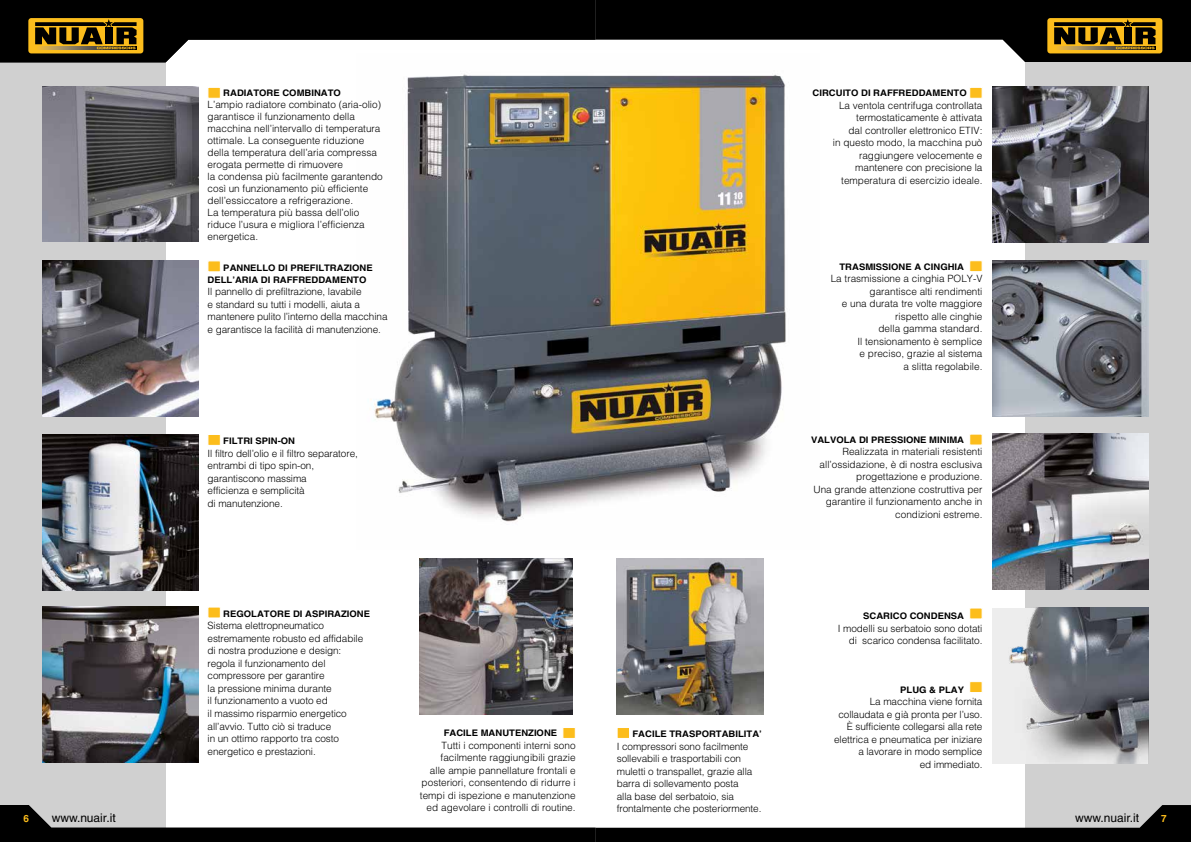
<style>
.page{position:relative;width:1191px;height:842px;background:#fff}
.page>*{position:absolute;margin:0;border:0;box-sizing:border-box;transform-origin:0 0}
.t1{font:12px "Helvetica LT Std";color:#000}
.t2{font:300 10px/12.5px "Helvetica LT Std";color:#000;text-align:right}
.t3{font:700 10px "Helvetica LT Std";color:#fcbd1c}
.t4{font:700 9px/12px "Helvetica LT Std";color:#000;scale:1.06 1}
</style>
<div class="page">
<div style="left:0;top:62px;width:165px;height:780px;background:#d0d0d0"></div>
<svg style="left:0;top:0;width:1191px;height:62px"></svg>
<img style="left:357px;top:53px;width:462px;height:469px">
<div style="left:1025px;top:62px;width:166px;height:780px;background:#d0d0d0"></div>
<div style="left:969px;top:681px;width:13px;height:12px;background:#fcbd1c;border:1px solid #fff"></div>
<img style="left:42px;top:434px;width:156px;height:156px">
<img style="left:992px;top:434px;width:156px;height:156px">
<img style="left:992px;top:260px;width:156px;height:156px">
<div style="left:207px;top:434px;width:14px;height:12px;background:#fcbd1c;border:1px solid #fff"></div>
<div style="left:207px;top:607px;width:14px;height:11px;background:#fcbd1c;border:1px solid #fff"></div>
<img style="left:42px;top:87px;width:156px;height:155px">
<div style="left:207px;top:87px;width:14px;height:12px;background:#fcbd1c;border:1px solid #fff"></div>
<img style="left:42px;top:261px;width:156px;height:155px">
<div style="left:207px;top:261px;width:14px;height:11px;background:#fcbd1c;border:1px solid #fff"></div>
<img style="left:992px;top:87px;width:156px;height:156px">
<div style="left:969px;top:87px;width:13px;height:12px;background:#fcbd1c;border:1px solid #fff"></div>
<div style="left:969px;top:260px;width:13px;height:12px;background:#fcbd1c;border:1px solid #fff"></div>
<div style="left:969px;top:434px;width:13px;height:11px;background:#fcbd1c;border:1px solid #fff"></div>
<div style="left:562px;top:727px;width:13px;height:12px;background:#fcbd1c;border:1px solid #fff"></div>
<img style="left:617px;top:559px;width:146px;height:156px">
<img style="left:992px;top:608px;width:156px;height:155px">
<div style="left:969px;top:608px;width:13px;height:11px;background:#fcbd1c;border:1px solid #fff"></div>
<div style="left:617px;top:727px;width:13px;height:12px;background:#fcbd1c;border:1px solid #fff"></div>
<img style="left:420px;top:559px;width:152px;height:156px">
<img style="left:42px;top:607px;width:156px;height:156px">
<svg style="left:0;top:805px;width:1191px;height:37px"></svg>
<p class="t4" style="left:223px;top:87px;width:113px">RADIATORE COMBINATO</p>
<p class="t2" style="left:207px;top:99px;width:177px;line-height:12px;text-align:left">L’ampio radiatore combinato (aria-olio) garantisce il funzionamento della macchina nell’intervallo di temperatura ottimale. La conseguente riduzione della temperatura dell’aria compressa erogata permette di rimuovere<br>la condensa più facilmente garantendo così un funzionamento più efficiente dell’essiccatore a refrigerazione.<br>La temperatura più bassa dell’olio riduce l’usura e migliora l’efficienza energetica.</p>
<p class="t4" style="left:207px;top:261px;width:157px;text-indent:16px">PANNELLO DI PREFILTRAZIONE<br>DELL’ARIA DI RAFFREDDAMENTO</p>
<p class="t2" style="left:207px;top:285px;width:181px;text-align:left">Il pannello di prefiltrazione, lavabile<br>e standard su tutti i modelli, aiuta a mantenere pulito l’interno della macchina e garantisce la facilità di manutenzione.</p>
<p class="t4" style="left:223px;top:435px;width:69px">FILTRI SPIN-ON</p>
<p class="t2" style="left:207px;top:447px;width:152px;text-align:left">Il filtro dell’olio e il filtro separatore, entrambi di tipo spin-on, garantiscono massima<br>efficienza e semplicità<br>di manutenzione.</p>
<p class="t4" style="left:812px;top:87px;width:147px">CIRCUITO DI RAFFREDDAMENTO</p>
<p class="t2" style="left:833px;top:99px;width:151px">La ventola centrifuga controllata termostaticamente è attivata<br>dal controller elettronico ETIV:<br>in questo modo, la macchina può raggiungere velocemente e mantenere con precisione la temperatura di esercizio ideale.</p>
<p class="t4" style="left:839px;top:260px;width:119px">TRASMISSIONE A CINGHIA</p>
<p class="t2" style="left:830px;top:272px;width:153px">La trasmissione a cinghia POLY-V garantisce alti rendimenti<br>e una durata tre volte maggiore rispetto alle cinghie<br>della gamma standard.<br>Il tensionamento è semplice<br>e preciso, grazie al sistema<br>a slitta regolabile.</p>
<p class="t4" style="left:811px;top:434px;width:146px">VALVOLA DI PRESSIONE MINIMA</p>
<p class="t2" style="left:813px;top:446px;width:170px">Realizzata in materiali resistenti all’ossidazione, è di nostra esclusiva progettazione e produzione.<br>Una grande attenzione costruttiva per garantire il funzionamento anche in condizioni estreme.</p>
<p class="t4" style="left:223px;top:608px;width:140px">REGOLATORE DI ASPIRAZIONE</p>
<p class="t2" style="left:207px;top:620px;width:157px;text-align:left">Sistema elettropneumatico estremamente robusto ed affidabile di nostra produzione e design: regola il funzionamento del compressore per garantire<br>la pressione minima durante<br>il funzionamento a vuoto ed<br>il massimo risparmio energetico all’avvio. Tutto ciò si traduce<br>in un ottimo rapporto tra costo energetico e prestazioni.</p>
<p class="t4" style="left:863px;top:610px;width:97px">SCARICO CONDENSA</p>
<p class="t2" style="left:838px;top:622px;width:146px">I modelli su serbatoio sono dotati di scarico condensa facilitato.</p>
<p class="t4" style="left:900px;top:684px;width:62px">PLUG &amp; PLAY</p>
<p class="t2" style="left:834px;top:695px;width:150px">La macchina viene fornita collaudata e già pronta per l’uso.<br>È sufficiente collegarsi alla rete elettrica e pneumatica per iniziare a lavorare in modo semplice<br>ed immediato.</p>
<p class="t4" style="left:444px;top:727px;width:109px">FACILE MANUTENZIONE</p>
<p class="t2" style="left:420px;top:739px;width:157px">Tutti i componenti interni sono facilmente raggiungibili grazie<br>alle ampie pannellature frontali e posteriori, consentendo di ridurre i tempi di ispezione e manutenzione ed agevolare i controlli di routine.</p>
<p class="t4" style="left:632px;top:728px;width:123px">FACILE TRASPORTABILITA’</p>
<p class="t2" style="left:617px;top:740px;width:146px;text-align:left">I compressori sono facilmente sollevabili e trasportabili con muletti o transpallet, grazie alla barra di sollevamento posta<br>alla base del serbatoio, sia frontalmente che posteriormente.</p>
<p class="t3" style="left:23px;top:813px;width:7px">6</p>
<p class="t1" style="left:1075px;top:811px;width:65px">www.nuair.it</p>
<p class="t3" style="left:1161px;top:813px;width:7px">7</p>
<p class="t1" style="left:52px;top:811px;width:65px">www.nuair.it</p>
</div>
